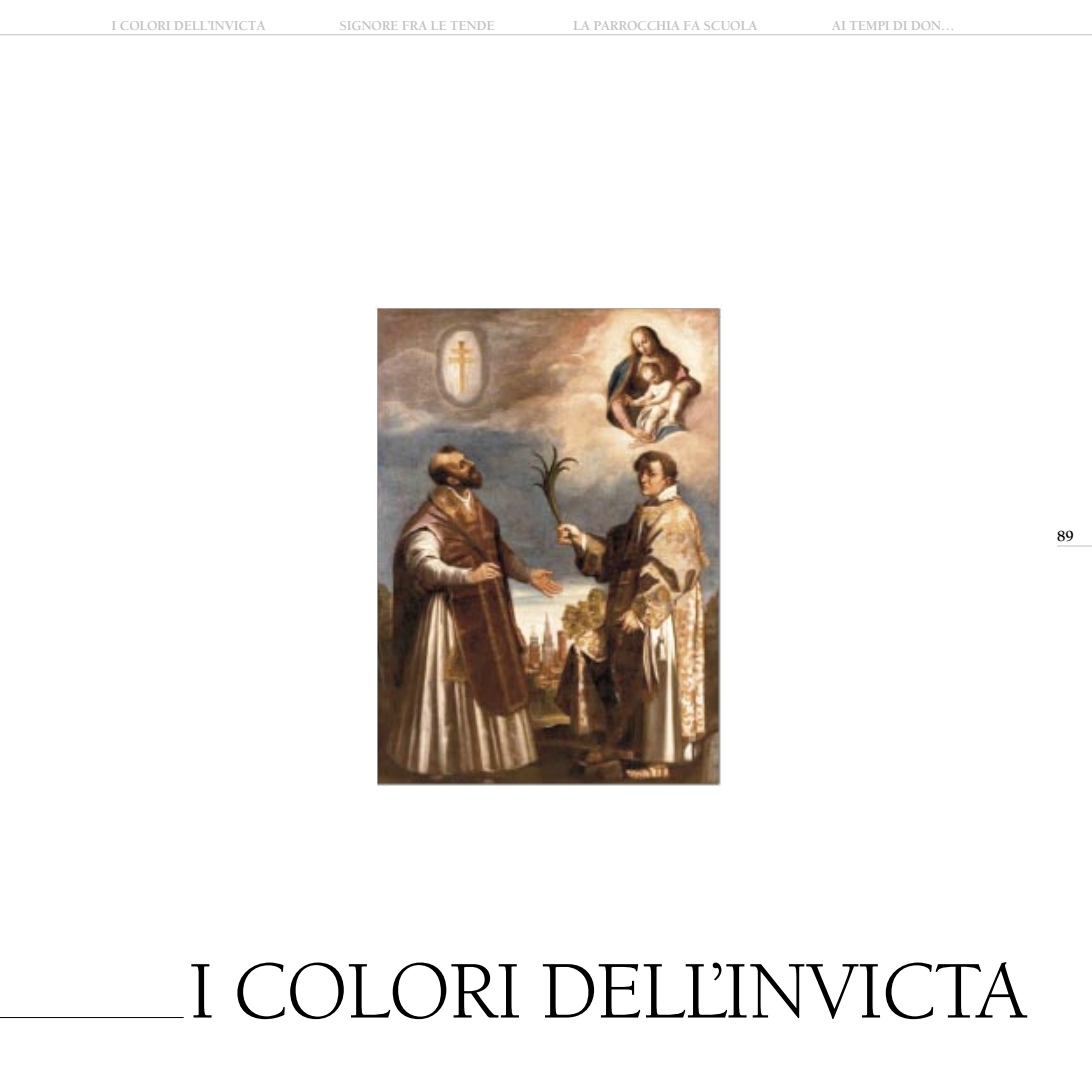
<style>
.page{position:relative;width:1092px;height:1092px;background:#fff}
.page>*{position:absolute;margin:0;border:0;box-sizing:border-box;transform-origin:0 0}
.t1{font:84px "Berkeley";letter-spacing:-.02em;color:#000}
.t2{font:700 15.75px "Berkeley";color:#000}
.t3{font:700 14px "Berkeley";letter-spacing:-.02em;color:#c0c1c6}
</style>
<div class="page">
<img style="left:376px;top:307px;width:345px;height:479px">
<hr style="left:0;top:34px;width:1091px;height:1px;background:#c0c1c6">
<hr style="left:0;top:1016px;width:184px;height:1px;background:#000">
<hr style="left:1057px;top:545px;width:34px;height:1px;background:#c0c1c6">
<p class="t3" style="left:112px;top:18px;width:156px">I COLORI DELL’INVICTA</p>
<p class="t3" style="left:339px;top:18px;width:157px">SIGNORE FRA LE TENDE</p>
<p class="t3" style="left:573px;top:18px;width:186px">LA PARROCCHIA FA SCUOLA</p>
<p class="t3" style="left:831px;top:18px;width:124px">AI TEMPI DI DON…</p>
<p class="t2" style="left:1057px;top:527px;width:18px">89</p>
<h1 class="t1" style="left:188px;top:946px;width:840px">I COLORI DELL’INVICTA</h1>
</div>
